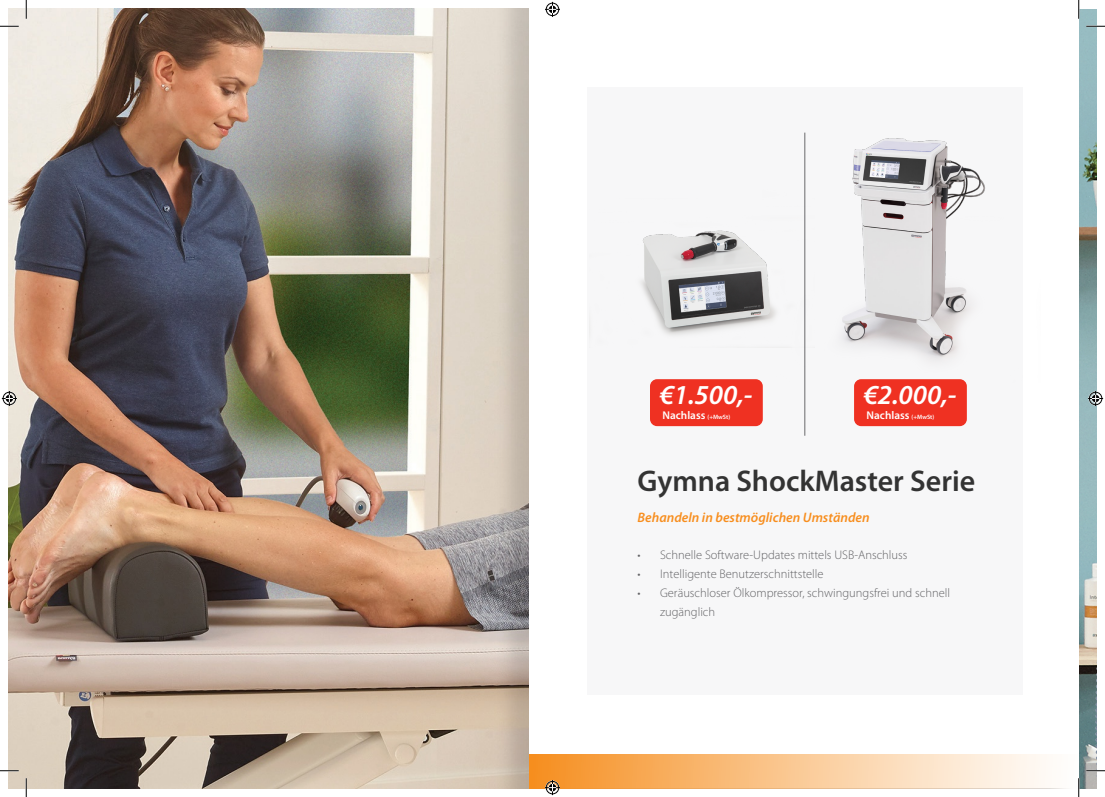
<style>
.page{position:relative;width:1105px;height:797px;background:#fff}
.page>*{position:absolute;margin:0;border:0;box-sizing:border-box;transform-origin:0 0}
.SINGLE_PRODUCT_1_pro{font:600 30px "Myriad Pro";color:#333}
.t1{font:italic 600 27.5px "Myriad Pro";color:#fff}
.SINGLE_PRODUCT_2_car{font:italic 600 13.75px "Myriad Pro";color:#f78e1e}
.t2{font:300 12.5px/18.8px "Myriad Pro";color:#636366}
.t3{font:600 11.25px "Myriad Pro";color:#fff}
.s1{font-size:6.25px}
</style>
<div class="page">
<img style="left:1079px;top:10px;width:17px;height:778px">
<img style="left:9px;top:9px;width:486px;height:779px">
<div style="left:495px;top:9px;width:580px;height:779px;background:#231f20;opacity:.15"></div>
<div style="left:529px;top:9px;width:550px;height:779px;background:#fff"></div>
<div style="left:588px;top:87px;width:435px;height:607px;background:#f7f7f8"></div>
<img style="left:804px;top:132px;width:181px;height:250px">
<img style="left:641px;top:198px;width:173px;height:150px">
<div style="left:854px;top:379px;width:113px;height:47px;background:#ef3122;border-radius:7px"></div>
<div style="left:650px;top:379px;width:113px;height:47px;background:#ef3122;border-radius:7px"></div>
<hr style="left:804px;top:133px;width:1px;height:303px;background:#69696c">
<div style="left:529px;top:754px;width:550px;height:34px;background:linear-gradient(to right,#f69023,#fff)"></div>
<svg style="left:0;top:25px;width:19px;height:2px"></svg>
<svg style="left:1086px;top:25px;width:19px;height:2px"></svg>
<svg style="left:0;top:770px;width:19px;height:1px"></svg>
<svg style="left:1086px;top:770px;width:19px;height:1px"></svg>
<svg style="left:25px;top:0;width:2px;height:19px"></svg>
<svg style="left:25px;top:778px;width:2px;height:19px"></svg>
<svg style="left:1078px;top:0;width:1px;height:19px"></svg>
<svg style="left:1078px;top:778px;width:1px;height:19px"></svg>
<svg style="left:545px;top:2px;width:15px;height:15px"></svg>
<svg style="left:545px;top:780px;width:15px;height:15px"></svg>
<svg style="left:2px;top:391px;width:15px;height:15px"></svg>
<svg style="left:1088px;top:391px;width:15px;height:15px"></svg>
<p class="t1" style="left:659px;top:377px;width:95px">€1.500,-</p>
<p class="t3" style="left:663px;top:408px;width:69px">Nachlass <span class="s1">(+MwSt)</span></p>
<p class="t1" style="left:863px;top:377px;width:95px">€2.000,-</p>
<p class="t3" style="left:867px;top:408px;width:69px">Nachlass <span class="s1">(+MwSt)</span></p>
<p class="SINGLE_PRODUCT_1_pro" style="left:637px;top:461px;width:339px">Gymna ShockMaster Serie</p>
<p class="SINGLE_PRODUCT_2_car" style="left:637px;top:508px;width:234px">Behandeln in bestmöglichen Umständen</p>
<p class="t2" style="left:637px;top:545px;width:272px">• Schnelle Software-Updates mittels USB-Anschluss</p>
<p class="t2" style="left:637px;top:564px;width:188px">• Intelligente Benutzerschnittstelle</p>
<p class="t2" style="left:660px;top:583px;width:292px;text-indent:-22px">• Geräuschloser Ölkompressor, schwingungsfrei und schnell zugänglich</p>
</div>
